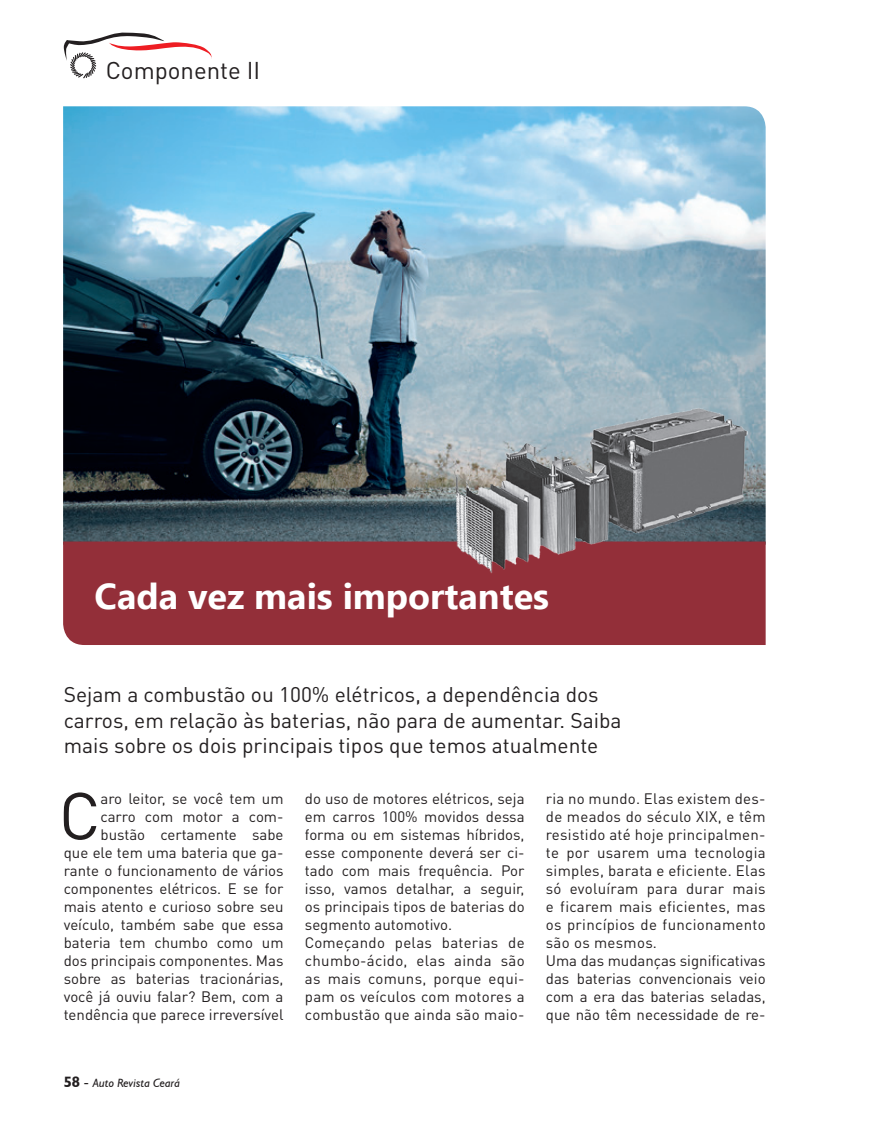
<style>
.page{position:relative;width:872px;height:1127px;background:#fff}
.page>*{position:absolute;margin:0;border:0;box-sizing:border-box;transform-origin:0 0}
.t1{font:65.55px "DIN Pro";color:#231f20}
.t2{font:700 36px "Ebrima";color:#fff}
.t3{font:24px "DIN Pro";color:#231f20}
.t4{font:21px/25.2px "DIN Pro";color:#231f20}
.t5{font:15px/18px "DIN Pro";color:#231f20}
.t6{font:15px/18px "DIN Pro";letter-spacing:.02em;color:#231f20}
.t7{font:italic 12px "Humanist 521 BT";color:#231f20}
.s1{font-weight:700;font-style:normal;font-size:15px}
.s2{font-style:normal;font-size:15px}
</style>
<div class="page">
<img style="left:63px;top:106px;width:702px;height:435px">
<svg style="left:64px;top:32px;width:148px;height:47px"></svg>
<div style="left:63px;top:541px;width:702px;height:104px;background:#932f39"></div>
<img style="left:452px;top:405px;width:297px;height:169px">
<h3 class="t3" style="left:106px;top:54px;width:156px">Componente II</h3>
<h2 class="t2" style="left:95px;top:568px;width:456px">Cada vez mais importantes</h2>
<h3 class="t4" style="left:64px;top:681px;width:559px">Sejam a combustão ou 100% elétricos, a dependência dos carros, em relação às baterias, não para de aumentar. Saiba mais sobre os dois principais tipos que temos atualmente</h3>
<p class="t5" style="left:64px;top:788px;width:221px;text-align:right">aro leitor, se você tem um carro com motor a com&shy;bustão certamente sabe<br>que ele tem uma bateria que ga&shy;rante o funcionamento de vários componentes elétricos. E se for mais atento e curioso sobre seu veículo, também sabe que essa bateria tem chumbo como um dos principais componentes. Mas sobre as baterias tracionárias, você já ouviu falar? Bem, com a tendência que parece irreversível</p>
<p class="t6" style="left:546px;top:788px;width:221px">ria no mundo. Elas existem des&shy;de meados do século XIX, e têm resistido até hoje principalmen&shy;te por usarem uma tecnologia simples, barata e eficiente. Elas só evoluíram para durar mais e ficarem mais eficientes, mas os princípios de funcionamento são os mesmos.<br>Uma das mudanças significativas das baterias convencionais veio com a era das baterias seladas, que não têm necessidade de re-</p>
<p class="t5" style="left:305px;top:788px;width:221px">do uso de motores elétricos, seja em carros 100% movidos dessa forma ou em sistemas híbridos, esse componente deverá ser ci&shy;tado com mais frequência. Por isso, vamos detalhar, a seguir, os principais tipos de baterias do segmento automotivo.<br>Começando pelas baterias de chumbo-ácido, elas ainda são as mais comuns, porque equi&shy;pam os veículos com motores a combustão que ainda são maio-</p>
<h1 class="t1" style="left:59px;top:771px;width:43px">C</h1>
<p class="t7" style="left:64px;top:1075px;width:118px"><span class="s1">58</span> <span class="s2">-</span> Auto Revista Ceará</p>
</div>
